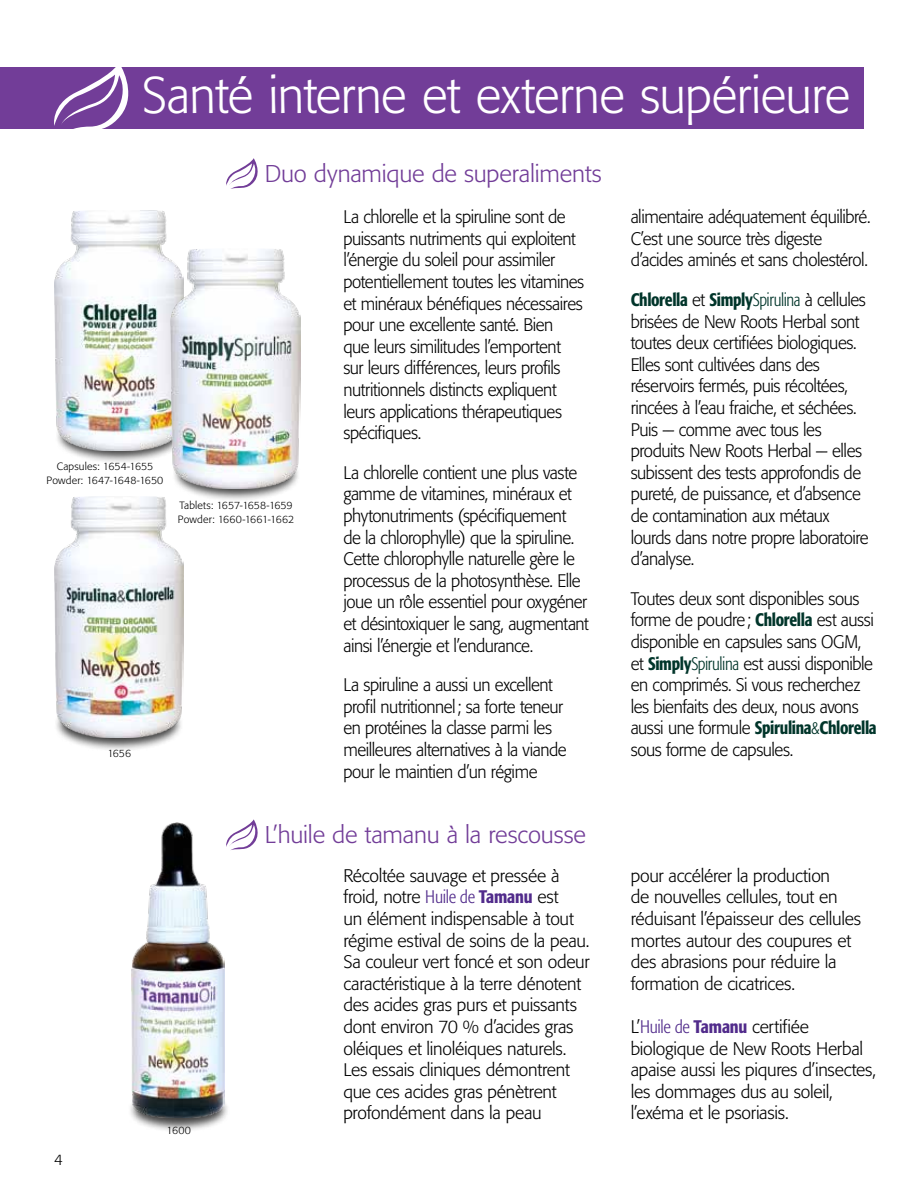
<style>
.page{position:relative;width:918px;height:1188px;background:#fff}
.page>*{position:absolute;margin:0;border:0;box-sizing:border-box;transform-origin:0 0}
.t1{font:300 51px "Formata";letter-spacing:-.015em;color:#fff;scale:.96 1}
.t2{font:300 24px "Formata";letter-spacing:-.01em;color:#723d98}
.t3{font:300 18px/21.6px "Formata";letter-spacing:-.02em;color:#000;scale:.94 1}
.t4{font:300 18px/21.6px "Formata";letter-spacing:-.02em;color:#000}
.t5{font:300 15px "Formata";color:#000}
.t6{font:300 10.5px "Formata";letter-spacing:.01em;color:#000}
.s1{font-stretch:condensed;color:#512b8b}
.s2{font-weight:500;font-stretch:condensed;color:#512b8b}
.s3{font-weight:500;font-stretch:condensed;color:#00352a}
.s4{font-stretch:condensed;color:#00352a}
</style>
<div class="page">
<div style="left:0;top:68px;width:864px;height:61px;background:#723d98"></div>
<svg style="left:50px;top:67px;width:89px;height:62px"></svg>
<div style="left:55px;top:409px;width:129px;height:55px;background:#000;opacity:.75"></div>
<div style="left:171px;top:448px;width:130px;height:54px;background:#000;opacity:.75"></div>
<div style="left:54px;top:697px;width:130px;height:55px;background:#000;opacity:.75"></div>
<div style="left:127px;top:1087px;width:103px;height:45px;background:#000;opacity:.75"></div>
<img style="left:54px;top:210px;width:117px;height:241px">
<img style="left:171px;top:249px;width:130px;height:240px">
<img style="left:54px;top:497px;width:130px;height:240px">
<img style="left:132px;top:823px;width:93px;height:295px">
<svg style="left:226px;top:158px;width:32px;height:31px"></svg>
<svg style="left:226px;top:819px;width:32px;height:31px"></svg>
<h1 class="t1" style="left:142px;top:66px;width:740px">Santé interne et externe supérieure</h1>
<p class="t6" style="left:57px;top:460px;width:98px">Capsules: 1654-1655</p>
<p class="t6" style="left:47px;top:474px;width:118px">Powder: 1647-1648-1650</p>
<p class="t6" style="left:107px;top:748px;width:25px">1656</p>
<h2 class="t2" style="left:265px;top:160px;width:339px">Duo dynamique de superaliments</h2>
<p class="t6" style="left:180px;top:499px;width:115px">Tablets: 1657-1658-1659</p>
<p class="t6" style="left:178px;top:513px;width:118px">Powder: 1660-1661-1662</p>
<p class="t3" style="left:343px;top:206px;width:258px">La chlorelle et la spiruline sont de puissants nutriments qui exploitent l’énergie du soleil pour assimiler potentiellement toutes les vitamines et minéraux bénéfiques nécessaires pour une excellente santé. Bien<br>que leurs similitudes l’emportent sur leurs différences, leurs profils nutritionnels distincts expliquent leurs applications thérapeutiques spécifiques.</p>
<p class="t3" style="left:343px;top:462px;width:263px">La chlorelle contient une plus vaste gamme de vitamines, minéraux et phytonutriments (spécifiquement<br>de la chlorophylle) que la spiruline.<br>Cette chlorophylle naturelle gère le processus de la photosynthèse. Elle joue un rôle essentiel pour oxygéner et désintoxiquer le sang, augmentant ainsi l’énergie et l’endurance.</p>
<p class="t3" style="left:343px;top:674px;width:239px">La spiruline a aussi un excellent profil nutritionnel; sa forte teneur en protéines la classe parmi les meilleures alternatives à la viande pour le maintien d’un régime</p>
<h2 class="t2" style="left:265px;top:821px;width:323px">L’huile de tamanu à la rescousse</h2>
<p class="t4" style="left:343px;top:865px;width:248px">Récoltée sauvage et pressée à froid, notre <span class="s1">Huile de</span> <span class="s2">Tamanu</span> est<br>un élément indispensable à tout régime estival de soins de la peau.<br>Sa couleur vert foncé et son odeur caractéristique à la terre dénotent des acides gras purs et puissants dont environ 70 % d’acides gras oléiques et linoléiques naturels.<br>Les essais cliniques démontrent que ces acides gras pénètrent profondément dans la peau</p>
<p class="t5" style="left:54px;top:1151px;width:10px">4</p>
<p class="t6" style="left:167px;top:1125px;width:26px">1600</p>
<p class="t3" style="left:631px;top:206px;width:257px">alimentaire adéquatement équilibré.<br>C’est une source très digeste d’acides aminés et sans cholestérol.</p>
<p class="t3" style="left:631px;top:289px;width:255px"><span class="s3">Chlorella</span> et <span class="s3">Simply</span><span class="s4">Spirulina</span> à cellules brisées de New Roots Herbal sont toutes deux certifiées biologiques.<br>Elles sont cultivées dans des réservoirs fermés, puis récoltées, rincées à l’eau fraiche, et séchées.<br>Puis — comme avec tous les produits New Roots Herbal — elles subissent des tests approfondis de pureté, de puissance, et d’absence de contamination aux métaux lourds dans notre propre laboratoire d’analyse.</p>
<p class="t3" style="left:631px;top:588px;width:263px">Toutes deux sont disponibles sous forme de poudre; <span class="s3">Chlorella</span> est aussi disponible en capsules sans OGM, et <span class="s3">Simply</span><span class="s4">Spirulina</span> est aussi disponible en comprimés. Si vous recherchez les bienfaits des deux, nous avons aussi une formule <span class="s3">Spirulina</span><span class="s4">&amp;</span><span class="s3">Chlorella </span>sous forme de capsules.</p>
<p class="t4" style="left:631px;top:865px;width:232px">pour accélérer la production<br>de nouvelles cellules, tout en réduisant l’épaisseur des cellules mortes autour des coupures et des abrasions pour réduire la formation de cicatrices.</p>
<p class="t4" style="left:631px;top:1016px;width:247px">L’<span class="s1">Huile de</span> <span class="s2">Tamanu</span> certifiée biologique de New Roots Herbal apaise aussi les piqures d’insectes, les dommages dus au soleil, l’exéma et le psoriasis.</p>
</div>
